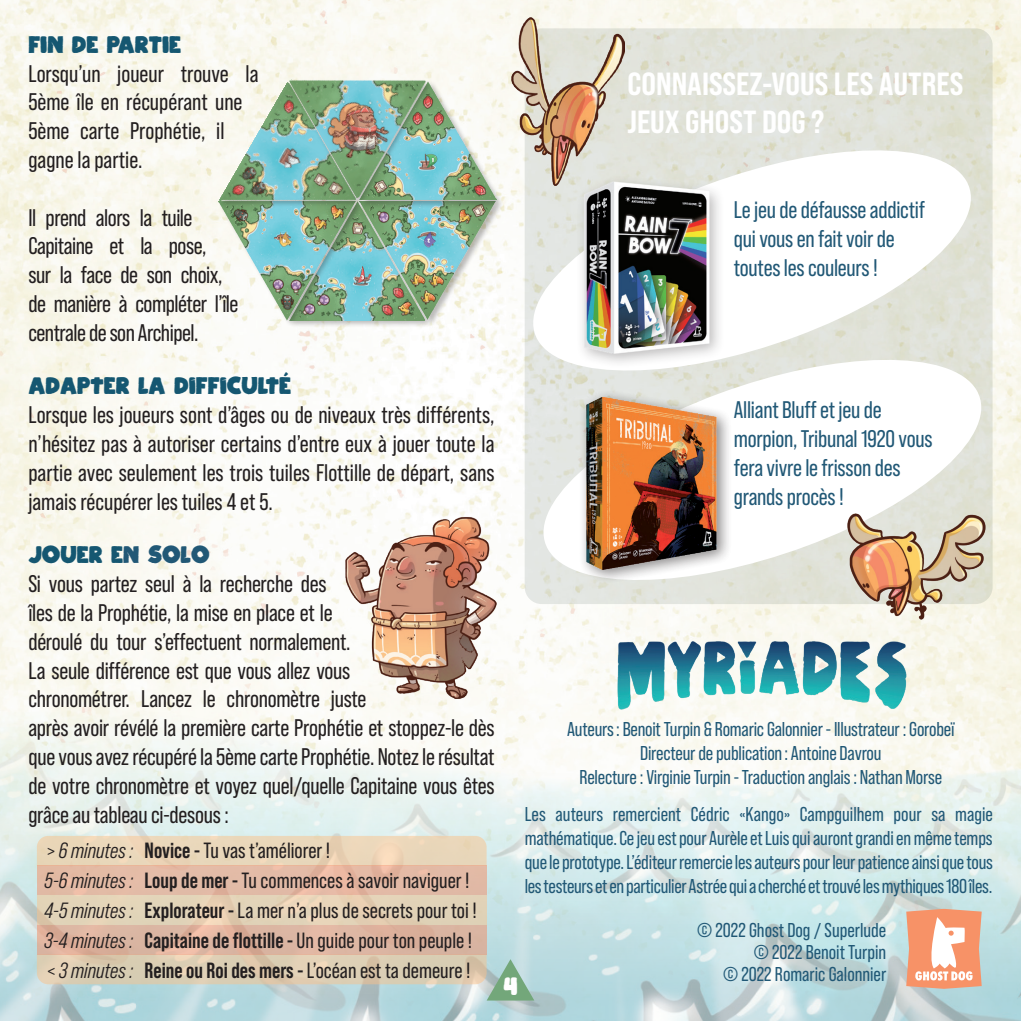
<style>
.page{position:relative;width:1021px;height:1021px;background:#fff}
.page>*{position:absolute;margin:0;border:0;box-sizing:border-box;transform-origin:0 0}
.t1{font:32px/38.4px "Bebas Neue Pro Sm E Eb";color:#fff}
.t2{font:28px "Cipitillo";color:#155771}
.t3{font:28px "Cipitillo";color:#fff}
.t4{font:24px/28.8px "Bebas Neue Pro";letter-spacing:-.01em;color:#231f20}
.t5{font:24px/28.8px "Bebas Neue Pro";letter-spacing:-.01em;color:#215876}
.t6{font:22px/30px "Bebas Neue Pro";color:#231f20}
.t7{font:italic 22px/30px "Bebas Neue Pro Middle";color:#231f20;text-align:justify}
.t8{font:20px/24px "Bebas Neue Pro";letter-spacing:-.01em;color:#215876;text-align:center}
.s1{color:#215876}
.s2{font-weight:700}
</style>
<div class="page">
<img style="left:0;top:0;width:1020px;height:337px">
<img style="left:0;top:337px;width:1020px;height:683px">
<svg style="left:524px;top:28px;width:468px;height:576px;background:#e0e1d7"></svg>
<svg style="left:513px;top:139px;width:477px;height:243px"></svg>
<img style="left:556px;top:175px;width:186px;height:173px">
<svg style="left:523px;top:348px;width:478px;height:243px"></svg>
<div style="left:577px;top:389px;width:155px;height:196px;background:#231f20;opacity:.3"></div>
<img style="left:559px;top:386px;width:189px;height:193px">
<img style="left:609px;top:631px;width:305px;height:86px">
<img style="left:512px;top:17px;width:112px;height:168px">
<img style="left:847px;top:513px;width:138px;height:107px">
<svg style="left:906px;top:908px;width:75px;height:80px"></svg>
<svg style="left:37px;top:835px;width:449px;height:30px;background:#e9d6ba"></svg>
<svg style="left:37px;top:895px;width:449px;height:29px;background:#e3d2b6"></svg>
<svg style="left:37px;top:954px;width:497px;height:46px;background:#cacdbd"></svg>
<div style="left:37px;top:865px;width:449px;height:30px;background:linear-gradient(to right,#e3bba6,#e3b8a4)"></div>
<svg style="left:37px;top:924px;width:449px;height:30px;background:#dcb4a0"></svg>
<div style="left:359px;top:201px;width:144px;height:126px;background:#231f20;opacity:.3"></div>
<img style="left:363px;top:208px;width:133px;height:112px">
<div style="left:218px;top:200px;width:145px;height:127px;background:#231f20;opacity:.3"></div>
<img style="left:219px;top:259px;width:136px;height:61px">
<img style="left:219px;top:82px;width:171px;height:177px">
<div style="left:358px;top:81px;width:145px;height:127px;background:#231f20;opacity:.3"></div>
<div style="left:288px;top:79px;width:145px;height:126px;background:#231f20;opacity:.3"></div>
<img style="left:289px;top:22px;width:170px;height:176px">
<img style="left:344px;top:512px;width:152px;height:186px">
<p class="t2" style="left:28px;top:30px;width:154px">FIN DE PARTIE</p>
<p class="t4" style="left:28px;top:59px;width:232px">Lorsqu’un joueur trouve la<br>5ème île en récupérant une<br>5ème carte Prophétie, il gagne la partie.</p>
<p class="t4" style="left:28px;top:203px;width:212px">Il prend alors la tuile<br>Capitaine et la pose,<br>sur la face de son choix, de manière à compléter l’île centrale de son Archipel.</p>
<p class="t2" style="left:28px;top:372px;width:264px">ADAPTER LA DIFFICULTÉ</p>
<p class="t4" style="left:28px;top:400px;width:468px;text-align:justify">Lorsque les joueurs sont d’âges ou de niveaux très différents, n’hésitez pas à autoriser certains d’entre eux à jouer toute la partie avec seulement les trois tuiles Flottille de départ, sans jamais récupérer les tuiles 4 et 5.</p>
<p class="t2" style="left:28px;top:540px;width:183px">JOUER E<span class="s1">N SOLO</span></p>
<p class="t4" style="left:28px;top:569px;width:468px">Si vous partez seul à la recherche des<br>îles de la Prophétie, la mise en place et le<br>déroulé du tour s’effectuent normalement.<br>La seule différence est que vous allez vous<br>chronométrer. Lancez le chronomètre juste<br>après avoir révélé la première carte Prophétie et stoppez-le dès que vous avez récupéré la 5ème carte Prophétie. Notez le résultat de votre chronomètre et voyez quel/quelle Capitaine vous êtes grâce au tableau ci-desous :</p>
<p class="t7" style="left:44px;top:835px;width:90px">&gt; 6 minutes :<br>5-6 minutes :<br>4-5 minutes :<br>3-4 minutes : &lt; 3 minutes :</p>
<p class="t6" style="left:145px;top:835px;width:334px"><span class="s2">Novice -</span> Tu vas t’améliorer !<br><span class="s2">Loup de mer -</span> Tu commences à savoir naviguer !<br><span class="s2">Explorateur -</span> La mer n’a plus de secrets pour toi !<br><span class="s2">Capitaine de flottille -</span> Un guide pour ton peuple !<br><span class="s2">Reine ou Roi des mers -</span> L’océan est ta demeure !</p>
<h1 class="t1" style="left:627px;top:64px;width:337px">CONNAISSEZ-VOUS LES AUTRES<br>JEUX GHOST DOG ?</h1>
<p class="t5" style="left:733px;top:195px;width:193px">Le jeu de défausse addictif qui vous en fait voir de toutes les couleurs !</p>
<p class="t5" style="left:733px;top:395px;width:200px">Alliant Bluff et jeu de morpion, Tribunal 1920 vous fera vivre le frisson des grands procès !</p>
<p class="t3" style="left:503px;top:972px;width:16px">4</p>
<p class="t8" style="left:567px;top:717px;width:389px">Auteurs: Benoit Turpin &amp; Romaric Galonnier - Illustrateur : Gorobeï<br>Directeur de publication: Antoine Davrou<br>Relecture : Virginie Turpin - Traduction anglais : Nathan Morse</p>
<p class="t8" style="left:524px;top:801px;width:470px;text-align:justify">Les auteurs remercient Cédric «Kango» Campguilhem pour sa magie mathématique. Ce jeu est pour Aurèle et Luis qui auront grandi en même temps que le prototype. L’éditeur remercie les auteurs pour leur patience ainsi que tous les testeurs et en particulier Astrée qui a cherché et trouvé les mythiques 180 îles.</p>
<p class="t8" style="left:697px;top:918px;width:190px;line-height:22px;text-align:right">© 2022 Ghost Dog / Superlude © 2022 Benoit Turpin<br>© 2022 Romaric Galonnier</p>
</div>
